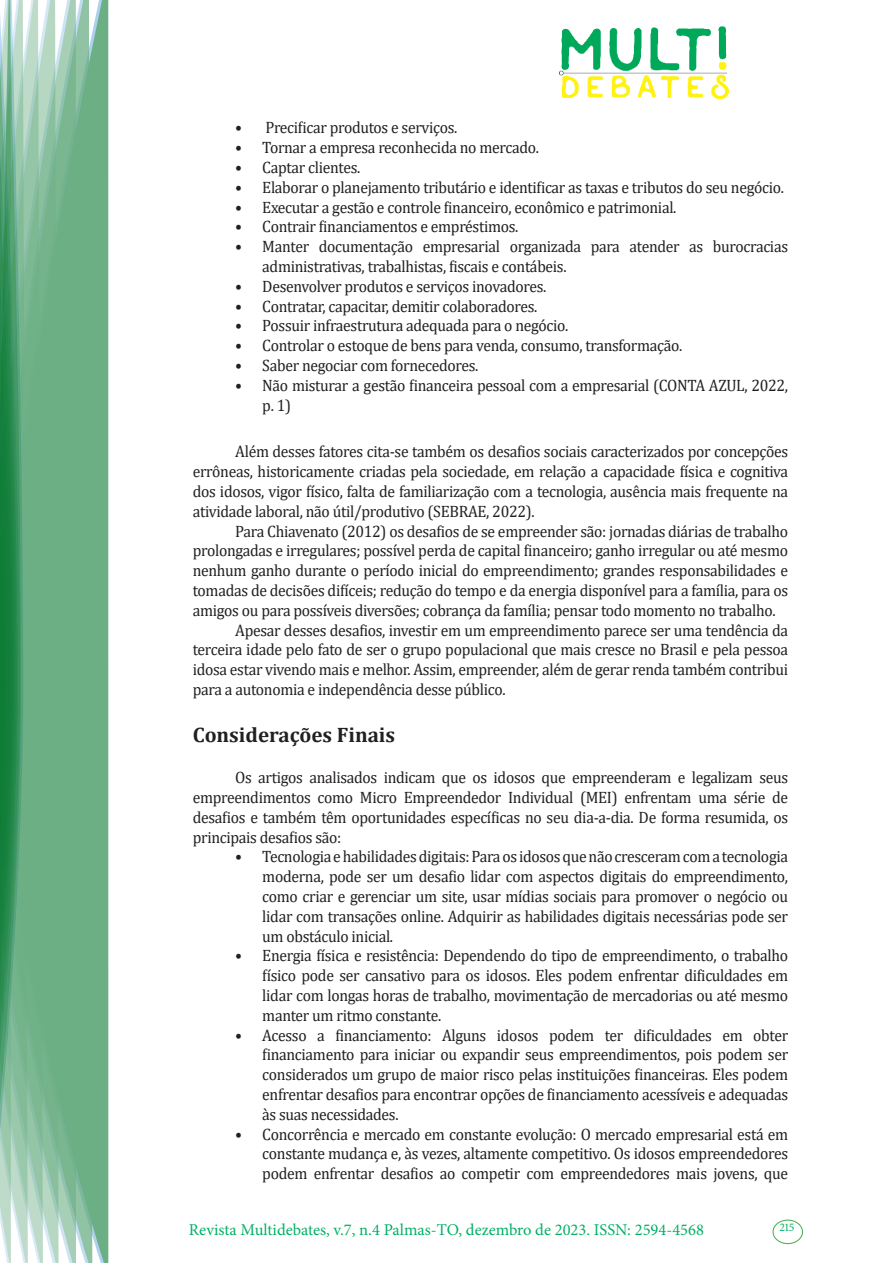
<style>
.page{position:relative;width:893px;height:1263px;background:#fff}
.page>*{position:absolute;margin:0;border:0;box-sizing:border-box;transform-origin:0 0}
.Titulo_2{font:700 21px "Cambria";color:#231f20}
.texto{font:16.5px/19.8px "Cambria";letter-spacing:-.02em;color:#231f20;text-align:justify;scale:.95 1}
.t1{font:16.5px "Minion Pro";color:#00b064}
.t2{font:11.7px "Minion Pro";color:#00b064}
</style>
<div class="page">
<img style="left:559px;top:26px;width:169px;height:72px">
<div style="left:95px;top:0;width:14px;height:1263px;background:#6caf84"></div>
<svg style="left:79px;top:0;width:16px;height:1263px;fill:#6caf84"></svg>
<svg style="left:62px;top:0;width:17px;height:1263px;fill:#6caf84"></svg>
<svg style="left:45px;top:0;width:17px;height:1263px;fill:#6caf84"></svg>
<svg style="left:30px;top:0;width:15px;height:1263px;fill:#6caf84"></svg>
<svg style="left:0;top:0;width:30px;height:1263px"></svg>
<div style="left:772px;top:1219px;width:31px;height:25px;border:1px solid #40ae49;border-radius:50%"></div>
<p class="texto" style="left:235px;top:118px;width:235px">• Precificar produtos e serviços.</p>
<p class="texto" style="left:235px;top:138px;width:321px">• Tornar a empresa reconhecida no mercado.</p>
<p class="texto" style="left:235px;top:157px;width:133px">• Captar clientes.</p>
<p class="texto" style="left:235px;top:177px;width:579px">• Elaborar o planejamento tributário e identificar as taxas e tributos do seu negócio.</p>
<p class="texto" style="left:235px;top:197px;width:466px">• Executar a gestão e controle financeiro, econômico e patrimonial.</p>
<p class="texto" style="left:235px;top:217px;width:300px">• Contrair financiamentos e empréstimos.</p>
<p class="texto" style="left:262px;top:237px;width:555px;text-indent:-27px">• Manter documentação empresarial organizada para atender as burocracias administrativas, trabalhistas, fiscais e contábeis.</p>
<p class="texto" style="left:235px;top:276px;width:329px">• Desenvolver produtos e serviços inovadores.</p>
<p class="texto" style="left:235px;top:296px;width:319px">• Contratar, capacitar, demitir colaboradores.</p>
<p class="texto" style="left:235px;top:316px;width:352px">• Possuir infraestrutura adequada para o negócio.</p>
<p class="texto" style="left:235px;top:336px;width:472px">• Controlar o estoque de bens para venda, consumo, transformação.</p>
<p class="texto" style="left:235px;top:355px;width:257px">• Saber negociar com fornecedores.</p>
<p class="texto" style="left:262px;top:375px;width:555px;text-indent:-27px">• Não misturar a gestão financeira pessoal com a empresarial (CONTA AZUL, 2022, p. 1)</p>
<p class="texto" style="left:193px;top:442px;width:628px;text-indent:43px">Além desses fatores cita-se também os desafios sociais caracterizados por concepções errôneas, historicamente criadas pela sociedade, em relação a capacidade física e cognitiva dos idosos, vigor físico, falta de familiarização com a tecnologia, ausência mais frequente na atividade laboral, não útil/produtivo (SEBRAE, 2022).</p>
<p class="texto" style="left:193px;top:521px;width:628px;text-indent:43px">Para Chiavenato (2012) os desafios de se empreender são: jornadas diárias de trabalho prolongadas e irregulares; possível perda de capital financeiro; ganho irregular ou até mesmo nenhum ganho durante o período inicial do empreendimento; grandes responsabilidades e tomadas de decisões difíceis; redução do tempo e da energia disponível para a família, para os amigos ou para possíveis diversões; cobrança da família; pensar todo momento no trabalho.</p>
<p class="texto" style="left:193px;top:620px;width:628px;text-indent:43px">Apesar desses desafios, investir em um empreendimento parece ser uma tendência da terceira idade pelo fato de ser o grupo populacional que mais cresce no Brasil e pela pessoa idosa estar vivendo mais e melhor. Assim, empreender, além de gerar renda também contribui para a autonomia e independência desse público.</p>
<p class="Titulo_2" style="left:193px;top:720px;width:204px">Considerações Finais</p>
<p class="texto" style="left:193px;top:768px;width:628px;text-indent:43px">Os artigos analisados indicam que os idosos que empreenderam e legalizam seus empreendimentos como Micro Empreendedor Individual (MEI) enfrentam uma série de desafios e também têm oportunidades específicas no seu dia-a-dia. De forma resumida, os principais desafios são:</p>
<p class="texto" style="left:262px;top:847px;width:555px;text-indent:-27px">• Tecnologia e habilidades digitais: Para os idosos que não cresceram com a tecnologia moderna, pode ser um desafio lidar com aspectos digitais do empreendimento, como criar e gerenciar um site, usar mídias sociais para promover o negócio ou lidar com transações online. Adquirir as habilidades digitais necessárias pode ser um obstáculo inicial.</p>
<p class="texto" style="left:262px;top:946px;width:555px;text-indent:-27px">• Energia física e resistência: Dependendo do tipo de empreendimento, o trabalho físico pode ser cansativo para os idosos. Eles podem enfrentar dificuldades em lidar com longas horas de trabalho, movimentação de mercadorias ou até mesmo manter um ritmo constante.</p>
<p class="texto" style="left:262px;top:1025px;width:555px;text-indent:-27px">• Acesso a financiamento: Alguns idosos podem ter dificuldades em obter financiamento para iniciar ou expandir seus empreendimentos, pois podem ser considerados um grupo de maior risco pelas instituições financeiras. Eles podem enfrentar desafios para encontrar opções de financiamento acessíveis e adequadas às suas necessidades.</p>
<p class="texto" style="left:262px;top:1124px;width:555px;text-indent:-27px">• Concorrência e mercado em constante evolução: O mercado empresarial está em constante mudança e, às vezes, altamente competitivo. Os idosos empreendedores podem enfrentar desafios ao competir com empreendedores mais jovens, que</p>
<p class="t1" style="left:189px;top:1218px;width:517px">Revista Multidebates, v.7, n.4 Palmas-TO, dezembro de 2023. ISSN: 2594-4568</p>
<p class="t2" style="left:779px;top:1219px;width:16px">215</p>
</div>
